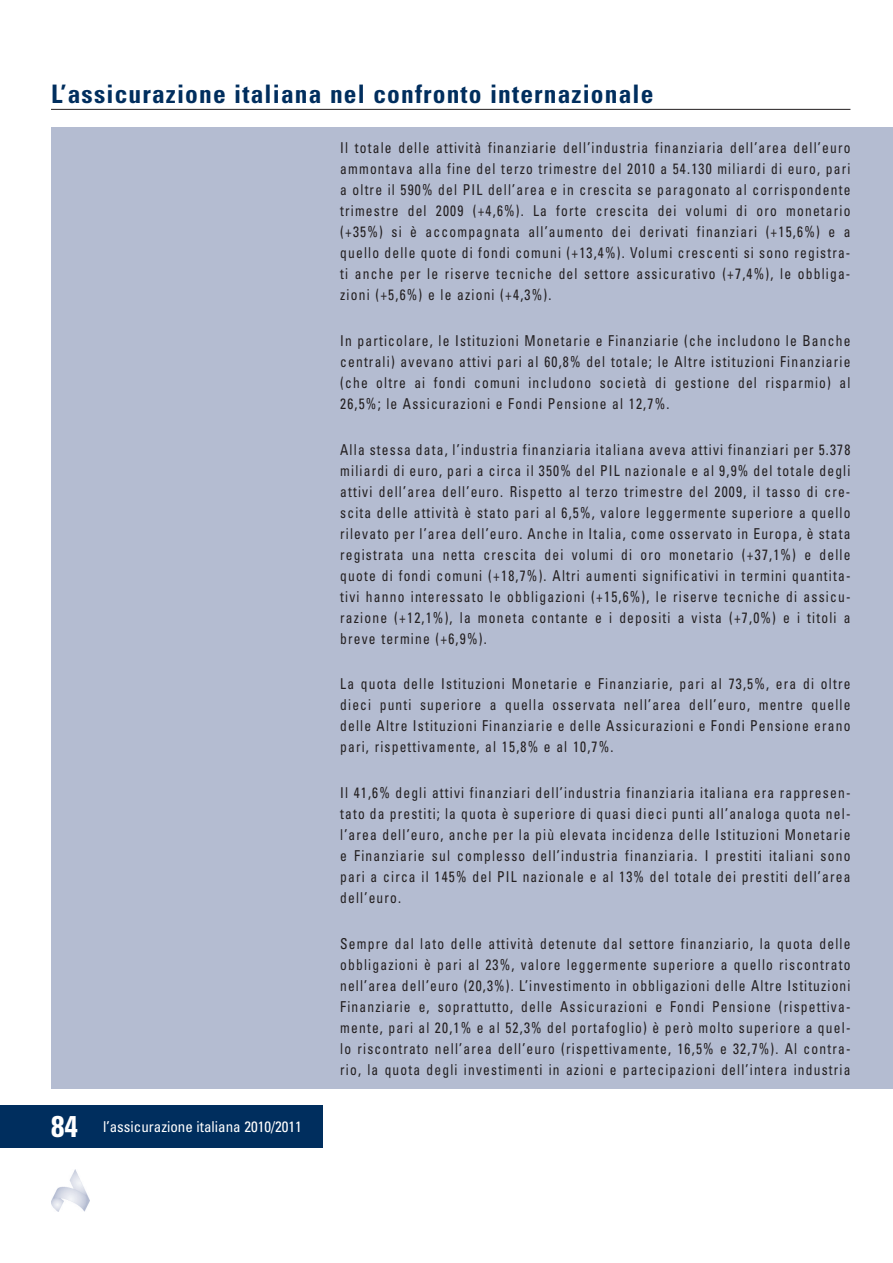
<style>
.page{position:relative;width:893px;height:1263px;background:#fff}
.page>*{position:absolute;margin:0;border:0;box-sizing:border-box;transform-origin:0 0}
.t1{font:700 condensed 25.5px "Univers";letter-spacing:.045em;color:#002e5e}
.t2{font:condensed 15px/21px "Univers";letter-spacing:.09em;color:#231f20;text-align:justify;scale:.9 1}
.t3{font:condensed 15px "Univers";color:#fff}
.s1{font-weight:700;font-size:30px}
</style>
<div class="page">
<div style="left:51px;top:128px;width:842px;height:961px;background:#b4bcd1"></div>
<hr style="left:51px;top:109px;width:799px;height:1px;background:#231f20">
<div style="left:0;top:1106px;width:323px;height:42px;background:#002e5e"></div>
<img style="left:51px;top:1169px;width:38px;height:43px">
<p class="t1" style="left:51px;top:85px;width:604px">L’assicurazione italiana nel confronto internazionale</p>
<p class="t3" style="left:51px;top:1121px;width:252px"><span class="s1">84</span> l’assicurazione italiana 2010/2011</p>
<p class="t2" style="left:340px;top:138px;width:568px">Il totale delle attività finanziarie dell’industria finanziaria dell’area dell’euro ammontava alla fine del terzo trimestre del 2010 a 54.130 miliardi di euro, pari a oltre il 590% del PIL dell’area e in crescita se paragonato al corrispondente trimestre del 2009 (+4,6%). La forte crescita dei volumi di oro monetario (+35%) si è accompagnata all’aumento dei derivati finanziari (+15,6%) e a quello delle quote di fondi comuni (+13,4%). Volumi crescenti si sono registra&shy;ti anche per le riserve tecniche del settore assicurativo (+7,4%), le obbliga&shy;zioni (+5,6%) e le azioni (+4,3%).</p>
<p class="t2" style="left:340px;top:331px;width:568px">In particolare, le Istituzioni Monetarie e Finanziarie (che includono le Banche centrali) avevano attivi pari al 60,8% del totale; le Altre istituzioni Finanziarie (che oltre ai fondi comuni includono società di gestione del risparmio) al 26,5%; le Assicurazioni e Fondi Pensione al 12,7%.</p>
<p class="t2" style="left:340px;top:440px;width:568px">Alla stessa data, l’industria finanziaria italiana aveva attivi finanziari per 5.378 miliardi di euro, pari a circa il 350% del PIL nazionale e al 9,9% del totale degli attivi dell’area dell’euro. Rispetto al terzo trimestre del 2009, il tasso di cre&shy;scita delle attività è stato pari al 6,5%, valore leggermente superiore a quello rilevato per l’area dell’euro. Anche in Italia, come osservato in Europa, è stata registrata una netta crescita dei volumi di oro monetario (+37,1%) e delle quote di fondi comuni (+18,7%). Altri aumenti significativi in termini quantita&shy;tivi hanno interessato le obbligazioni (+15,6%), le riserve tecniche di assicu&shy;razione (+12,1%), la moneta contante e i depositi a vista (+7,0%) e i titoli a breve termine (+6,9%).</p>
<p class="t2" style="left:340px;top:675px;width:568px">La quota delle Istituzioni Monetarie e Finanziarie, pari al 73,5%, era di oltre dieci punti superiore a quella osservata nell’area dell’euro, mentre quelle delle Altre Istituzioni Finanziarie e delle Assicurazioni e Fondi Pensione erano pari, rispettivamente, al 15,8% e al 10,7%.</p>
<p class="t2" style="left:340px;top:783px;width:568px">Il 41,6% degli attivi finanziari dell’industria finanziaria italiana era rappresen&shy;tato da prestiti; la quota è superiore di quasi dieci punti all’analoga quota nel&shy;l’area dell’euro, anche per la più elevata incidenza delle Istituzioni Monetarie e Finanziarie sul complesso dell’industria finanziaria. I prestiti italiani sono pari a circa il 145% del PIL nazionale e al 13% del totale dei prestiti dell’area dell’euro.</p>
<p class="t2" style="left:340px;top:934px;width:568px">Sempre dal lato delle attività detenute dal settore finanziario, la quota delle obbligazioni è pari al 23%, valore leggermente superiore a quello riscontrato nell’area dell’euro (20,3%). L’investimento in obbligazioni delle Altre Istituzioni Finanziarie e, soprattutto, delle Assicurazioni e Fondi Pensione (rispettiva&shy;mente, pari al 20,1% e al 52,3% del portafoglio) è però molto superiore a quel&shy;lo riscontrato nell’area dell’euro (rispettivamente, 16,5% e 32,7%). Al contra&shy;rio, la quota degli investimenti in azioni e partecipazioni dell’intera industria</p>
</div>
